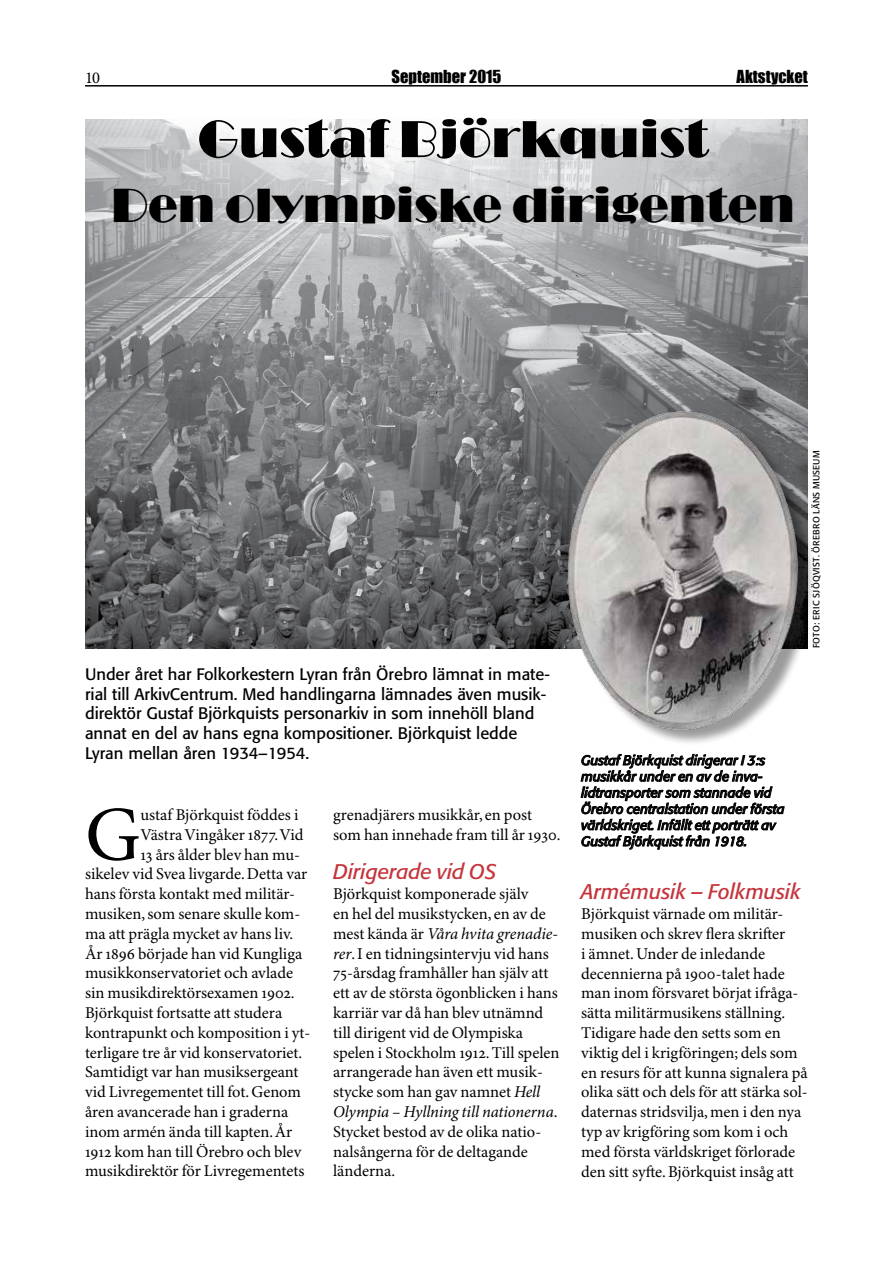
<style>
.page{position:relative;width:893px;height:1263px;background:#fff}
.page>*{position:absolute;margin:0;border:0;box-sizing:border-box;transform-origin:0 0}
.t1{font:77.4px "Minion Pro";color:#000}
.t2{font:54px "Broadway";color:#000}
.t3{font:49.5px "Broadway";color:#000}
.t4{font:italic 21px "Formata";letter-spacing:-.005em;color:#c5343c}
.t5{font:16.5px/19.8px "Minion Pro";color:#000}
.t6{font:16.5px/19.8px "Formata";color:#000}
.t7{font:16.5px "Impact";color:#000}
.t8{font:italic 13.5px/16.2px "Formata";color:#000}
.t9{font:9px "Formata";letter-spacing:.03em;color:#000}
.s1{font-style:italic}
</style>
<div class="page">
<hr style="left:85px;top:85px;width:723px;height:2px;background:#000">
<img style="left:85px;top:119px;width:723px;height:529px">
<div style="left:570px;top:414px;width:245px;height:332px;background:#000;opacity:.4"></div>
<img style="left:554px;top:405px;width:254px;height:331px">
<svg style="left:580px;top:753px;width:205px;height:97px"></svg>
<p class="t5" style="left:85px;top:69px;width:17px">10</p>
<p class="t7" style="left:392px;top:64px;width:111px">September 2015</p>
<p class="t7" style="left:737px;top:64px;width:73px">Aktstycket</p>
<h2 class="t2" style="left:198px;top:108px;width:512px">Gustaf Björkquist</h2>
<h3 class="t3" style="left:111px;top:177px;width:685px">Den olympiske dirigenten</h3>
<p class="t9" style="left:811px;top:648px;width:199px;rotate:-90deg">FOTO: ERIC SJÖQVIST. ÖREBRO LÄNS MUSEUM</p>
<p class="t6" style="left:85px;top:664px;width:466px">Under året har Folkorkestern Lyran från Örebro lämnat in mate&shy;rial till ArkivCentrum. Med handlingarna lämnades även musik&shy;direktör Gustaf Björkquists personarkiv in som innehöll bland annat en del av hans egna kompositioner. Björkquist ledde Lyran mellan åren 1934–1954.</p>
<p class="t8" style="left:581px;top:752px;width:205px">Gustaf Björkquist dirigerar I 3:s musikkår under en av de inva&shy;lidtransporter som stannade vid Örebro centralstation under första världskriget. Infällt ett porträtt av Gustaf Björkquist från 1918.</p>
<h1 class="t1" style="left:85px;top:788px;width:57px">G</h1>
<p class="t5" style="left:140px;top:805px;width:160px">ustaf Björkquist föddes i</p>
<p class="t5" style="left:333px;top:805px;width:229px">grenadjärers musikkår, en post som han innehade fram till år 1930.</p>
<p class="t4" style="left:333px;top:859px;width:165px">Dirigerade vid OS</p>
<p class="t5" style="left:333px;top:885px;width:228px">Björkquist komponerade själv<br>en hel del musikstycken, en av de mest kända är <span class="s1">Våra hvita grenadie&shy;rer</span>. I en tidningsintervju vid hans<br>75-årsdag framhåller han själv att ett av de största ögonblicken i hans karriär var då han blev utnämnd till dirigent vid de Olympiska spelen i Stockholm 1912. Till spelen arrangerade han även ett musik&shy;stycke som han gav namnet <span class="s1">Hell<br>Olympia – Hyllning till nationerna</span>.<br>Stycket bestod av de olika natio&shy;nalsångerna för de deltagande länderna.</p>
<p class="t4" style="left:581px;top:879px;width:221px">Armémusik – Folkmusik</p>
<p class="t5" style="left:140px;top:825px;width:165px">Västra Vingåker 1877. Vid</p>
<p class="t5" style="left:140px;top:845px;width:161px">13 års ålder blev han mu-</p>
<p class="t5" style="left:85px;top:865px;width:224px">sikelev vid Svea livgarde. Detta var</p>
<p class="t5" style="left:85px;top:885px;width:212px">hans första kontakt med militär-</p>
<p class="t5" style="left:85px;top:904px;width:217px">musiken, som senare skulle kom-</p>
<p class="t5" style="left:85px;top:924px;width:210px">ma att prägla mycket av hans liv.</p>
<p class="t5" style="left:85px;top:944px;width:219px">År 1896 började han vid Kungliga</p>
<p class="t5" style="left:85px;top:964px;width:210px">musikkonservatoriet och avlade</p>
<p class="t5" style="left:85px;top:984px;width:211px">sin musikdirektörsexamen 1902.</p>
<p class="t5" style="left:85px;top:1003px;width:199px">Björkquist fortsatte att studera</p>
<p class="t5" style="left:85px;top:1023px;width:227px">kontrapunkt och komposition i yt-</p>
<p class="t5" style="left:85px;top:1043px;width:219px">terligare tre år vid konservatoriet.</p>
<p class="t5" style="left:85px;top:1063px;width:215px">Samtidigt var han musiksergeant</p>
<p class="t5" style="left:85px;top:1083px;width:218px">vid Livregementet till fot. Genom</p>
<p class="t5" style="left:85px;top:1102px;width:205px">åren avancerade han i graderna</p>
<p class="t5" style="left:85px;top:1122px;width:209px">inom armén ända till kapten. År</p>
<p class="t5" style="left:85px;top:1142px;width:218px">1912 kom han till Örebro och blev</p>
<p class="t5" style="left:85px;top:1162px;width:221px">musikdirektör för Livregementets</p>
<p class="t5" style="left:581px;top:905px;width:228px">Björkquist värnade om militär&shy;musiken och skrev flera skrifter<br>i ämnet. Under de inledande decennierna på 1900-talet hade man inom försvaret börjat ifråga&shy;sätta militärmusikens ställning.<br>Tidigare hade den setts som en viktig del i krigföringen; dels som en resurs för att kunna signalera på olika sätt och dels för att stärka sol&shy;daternas stridsvilja, men i den nya typ av krigföring som kom i och med första världskriget förlorade den sitt syfte. Björkquist insåg att</p>
</div>
